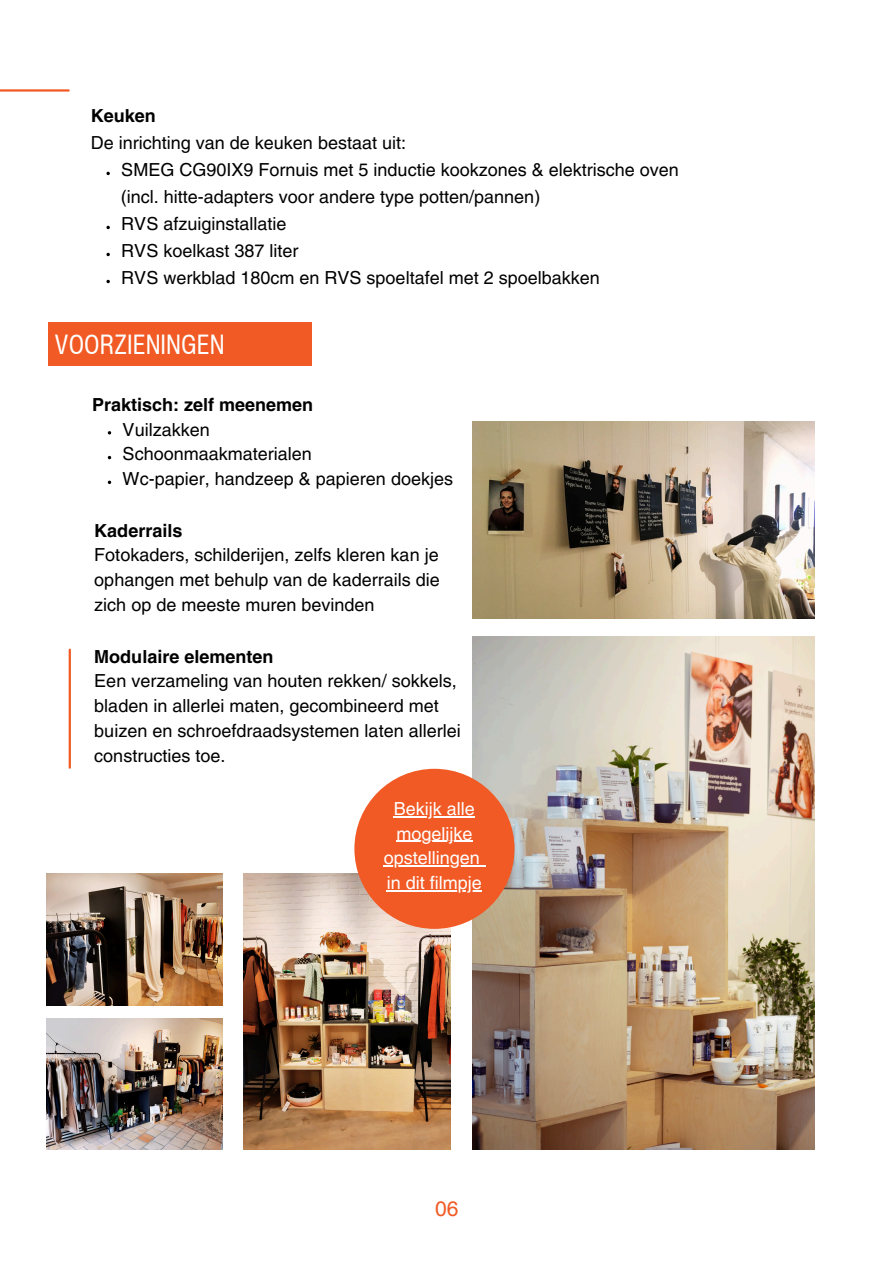
<style>
.page{position:relative;width:894px;height:1264px;background:#fff}
.page>*{position:absolute;margin:0;border:0;box-sizing:border-box;transform-origin:0 0}
.t1{font:condensed 27px "Helvetica Now Text";color:#fff}
.t2{font:21px "Helvetica LT Pro";color:#f15a24}
.t3{font:18px/24.8px "Helvetica LT Pro";color:#000}
.t4{font:700 18px "Helvetica LT Pro";color:#000}
.t5{font:18px "Helvetica LT Pro";color:#fff}
</style>
<div class="page">
<hr style="left:0;top:89px;width:69px;height:3px;background:#f15a24">
<div style="left:48px;top:322px;width:263px;height:44px;background:#f15a24"></div>
<hr style="left:69px;top:649px;width:2px;height:118px;background:#f15a24">
<img style="left:472px;top:421px;width:342px;height:197px">
<img style="left:472px;top:636px;width:342px;height:513px">
<img style="left:243px;top:873px;width:207px;height:276px">
<img style="left:47px;top:873px;width:175px;height:132px">
<img style="left:47px;top:1018px;width:175px;height:131px">
<svg style="left:106px;top:172px;width:4px;height:3px"></svg>
<svg style="left:106px;top:226px;width:4px;height:3px"></svg>
<svg style="left:106px;top:253px;width:4px;height:3px"></svg>
<svg style="left:106px;top:280px;width:4px;height:3px"></svg>
<svg style="left:108px;top:480px;width:3px;height:4px"></svg>
<div style="left:354px;top:768px;width:160px;height:160px;background:#f15a24;border-radius:50%"></div>
<hr style="left:394px;top:816px;width:81px;height:1px;background:#fff">
<hr style="left:396px;top:840px;width:76px;height:2px;background:#fff">
<hr style="left:384px;top:865px;width:96px;height:1px;background:#fff">
<hr style="left:387px;top:890px;width:95px;height:1px;background:#fff">
<p class="t4" style="left:91px;top:109px;width:67px">Keuken</p>
<p class="t3" style="left:91px;top:132px;width:317px">De inrichting van de keuken bestaat uit:</p>
<p class="t3" style="left:121px;top:159px;width:559px">SMEG CG90IX9 Fornuis met 5 inductie kookzones &amp; elektrische oven</p>
<p class="t3" style="left:121px;top:186px;width:421px">(incl. hitte-adapters voor andere type potten/pannen)</p>
<p class="t3" style="left:121px;top:213px;width:167px">RVS afzuiginstallatie</p>
<p class="t3" style="left:121px;top:240px;width:179px">RVS koelkast 387 liter</p>
<p class="t3" style="left:121px;top:267px;width:480px">RVS werkblad 180cm en RVS spoeltafel met 2 spoelbakken</p>
<p class="t1" style="left:54px;top:324px;width:172px">VOORZIENINGEN</p>
<p class="t4" style="left:92px;top:398px;width:223px">Praktisch: zelf meenemen</p>
<p class="t3" style="left:123px;top:418px;width:89px">Vuilzakken</p>
<p class="t3" style="left:123px;top:443px;width:191px">Schoonmaakmaterialen</p>
<p class="t3" style="left:123px;top:468px;width:332px">Wc-papier, handzeep &amp; papieren doekjes</p>
<h2 class="t4" style="left:94px;top:524px;width:90px">Kaderrails</h2>
<p class="t3" style="left:94px;top:544px;width:347px;text-align:justify">Fotokaders, schilderijen, zelfs kleren kan je ophangen met behulp van de kaderrails die zich op de meeste muren bevinden</p>
<p class="t4" style="left:94px;top:649px;width:181px">Modulaire elementen</p>
<h1 class="t3" style="left:94px;top:670px;width:368px">Een verzameling van houten rekken/ sokkels, bladen in allerlei maten, gecombineerd met buizen en schroefdraadsystemen laten allerlei constructies toe.</h1>
<p class="t5" style="left:394px;top:802px;width:83px">Bekijk alle</p>
<p class="t5" style="left:396px;top:826px;width:78px">mogelijke</p>
<p class="t5" style="left:384px;top:851px;width:98px">opstellingen</p>
<p class="t5" style="left:387px;top:876px;width:97px">in dit filmpje</p>
<p class="t2" style="left:435px;top:1200px;width:25px">06</p>
</div>
